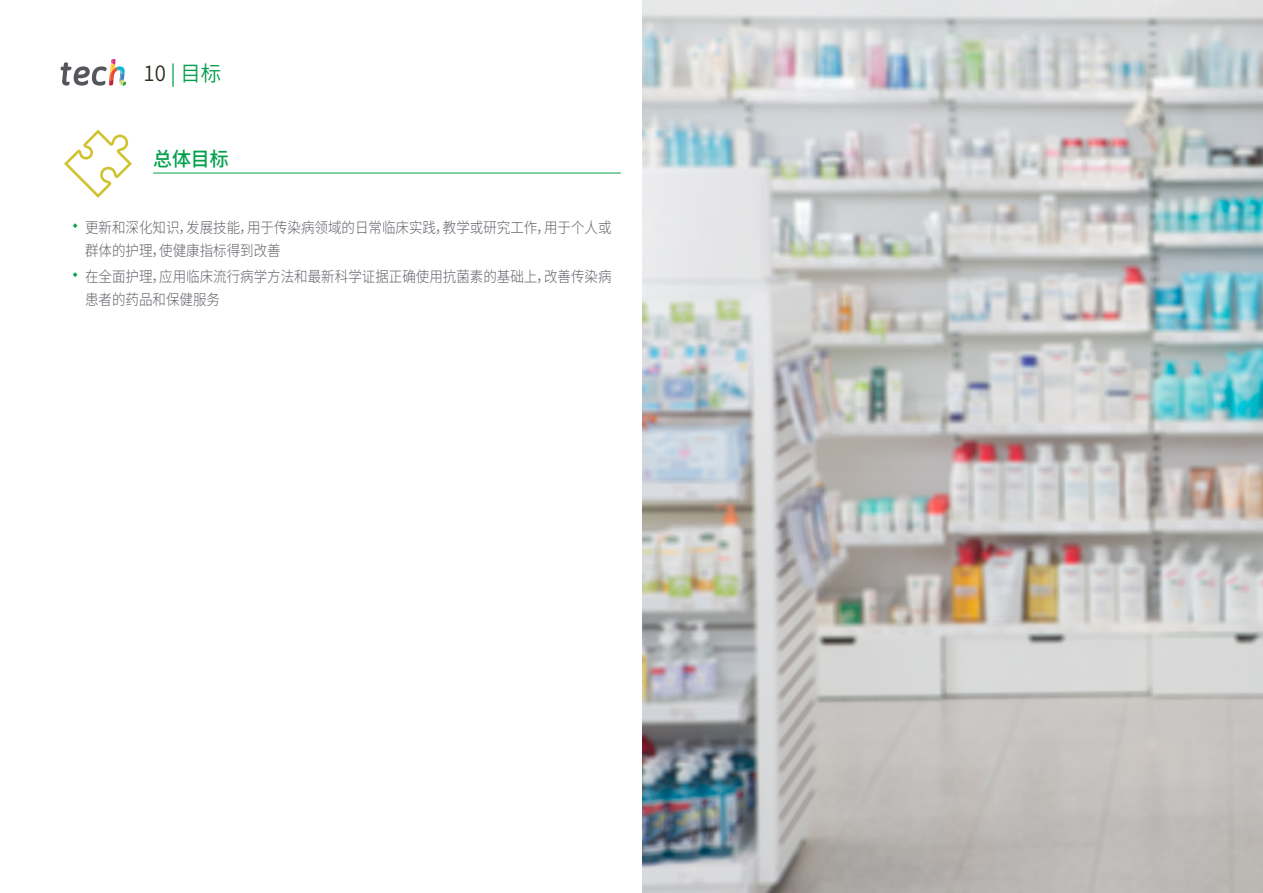
<style>
.page{position:relative;width:1263px;height:893px;background:#fff}
.page>*{position:absolute;margin:0;border:0;box-sizing:border-box;transform-origin:0 0}
.t1{font:21px "Source Han Sans CN";color:#04a14d}
.t2{font:500 19.5px "Source Han Sans CN";color:#04a14d}
.t3{font:300 15px/22.5px "Source Han Sans CN";color:#61646a;scale:.9 1}
.s1{color:#312e20}
</style>
<div class="page">
<img style="left:642px;top:0;width:621px;height:893px">
<hr style="left:153px;top:173px;width:468px;height:1px;background:#04a14d">
<svg style="left:64px;top:130px;width:68px;height:68px"></svg>
<svg style="left:61px;top:59px;width:65px;height:27px"></svg>
<h1 class="t1" style="left:144px;top:61px;width:79px"><span class="s1">10</span> | 目标</h1>
<h2 class="t2" style="left:153px;top:147px;width:77px">总体目标</h2>
<p class="t3" style="left:85px;top:217px;width:586px">更新和深化知识，发展技能，用于传染病领域的日常临床实践，教学或研究工作，用于个人或群体的护理，使健康指标得到改善</p>
<p class="t3" style="left:85px;top:266px;width:586px">在全面护理，应用临床流行病学方法和最新科学证据正确使用抗菌素的基础上，改善传染病患者的药品和保健服务</p>
</div>
